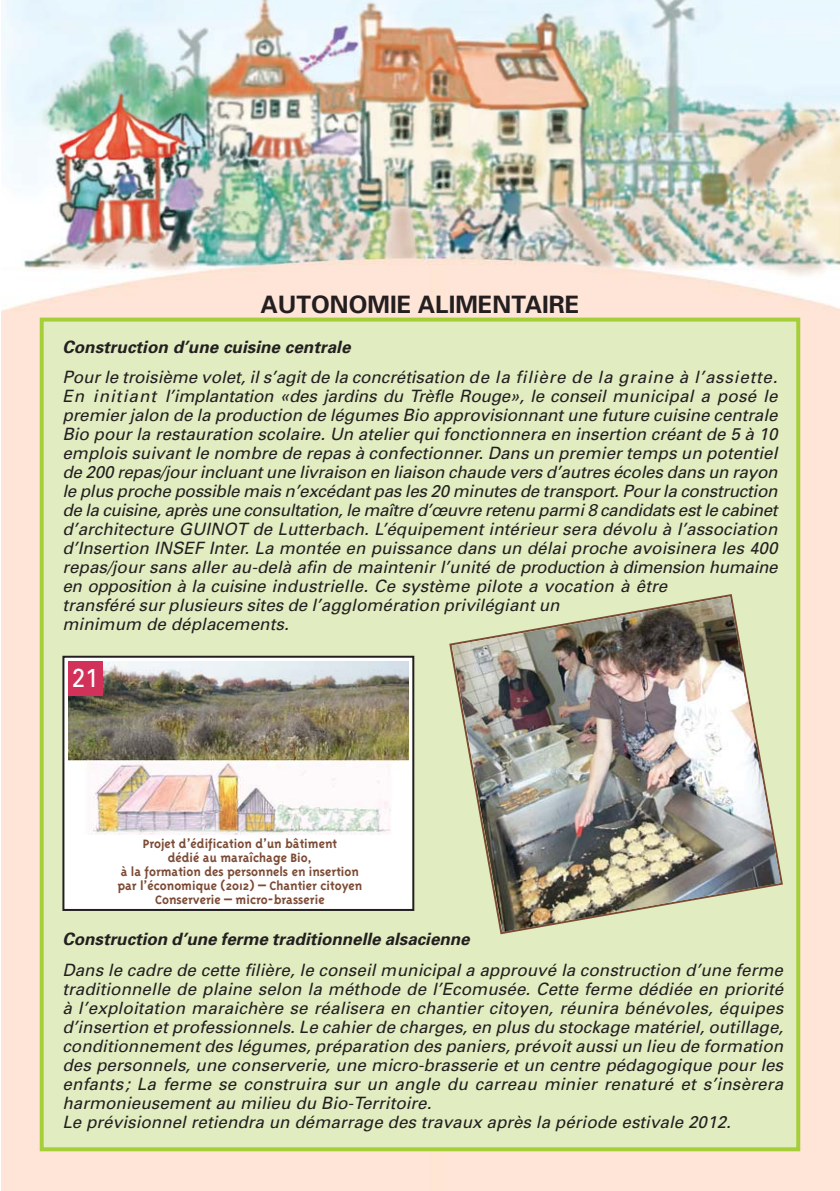
<style>
.page{position:relative;width:840px;height:1191px;background:#fff}
.page>*{position:absolute;margin:0;border:0;box-sizing:border-box;transform-origin:0 0}
.t1{font:26px "Univers";color:#fff;scale:.9 1}
.t2{font:700 24px "Univers";color:#231f20}
.t3{font:italic 17px/19px "Univers";color:#231f20}
.t4{font:italic 700 17px "Univers";color:#231f20}
.t5{font:700 14px/14px "Triplex";color:#7c4b35;text-align:center}
</style>
<div class="page">
<img style="left:1px;top:0;width:838px;height:1191px">
<div style="left:44px;top:321px;width:751px;height:826px;background:#e1edc1"></div>
<div style="left:40px;top:317px;width:759px;height:834px;border:4px solid #a6ce39"></div>
<div style="left:63px;top:656px;width:350px;height:254px;background:#fff"></div>
<div style="left:62px;top:655px;width:352px;height:256px;border:2px solid #231f20"></div>
<img style="left:68px;top:661px;width:340px;height:173px">
<div style="left:68px;top:661px;width:34px;height:34px;background:#d2325a"></div>
<img style="left:451px;top:596px;width:329px;height:336px">
<h2 class="t2" style="left:260px;top:295px;width:320px">AUTONOMIE ALIMENTAIRE</h2>
<p class="t4" style="left:62px;top:340px;width:293px">Construction d’une cuisine centrale</p>
<p class="t3" style="left:62px;top:369px;width:719px">Pour le troisième volet,ils’agitde la concrétisation de la filière de la graine à l’assiette.<br>En initiant l’implantation «des jardins du Trèfle Rouge», le conseil municipal a posé le premier jalon de la production de légumes Bio approvisionnantune future cuisine centrale Bio pour la restauration scolaire. Un atelier qui fonctionnera en insertion créant de 5 à 10 emplois suivant le nombre de repas à confectionner. Dans un premier temps un potentiel de 200 repas/jourincluantune livraison en liaison chaude vers d’autres écoles dans un rayon le plus proche possible mais n’excédantpas les 20 minutes de transport.Pourla construction de la cuisine,après une consultation,le maître d’œuvre retenu parmi8 candidats estle cabinet d’architecture GUINOT de Lutterbach. L’équipement intérieur sera dévolu à l’association d’Insertion INSEF Inter. La montée en puissance dans un délai proche avoisinera les 400 repas/jour sans aller au-delà afin de maintenir l’unité de production à dimension humaine en opposition à la cuisine industrielle. Ce système pilote a vocation à être<br>transféré sur plusieurs sites de l’agglomération privilégiantun<br>minimum de déplacements.</p>
<h1 class="t1" style="left:72px;top:668px;width:30px">21</h1>
<p class="t5" style="left:117px;top:837px;width:246px">Projet d’édification d’un bâtiment<br>dédié au maraîchage Bio,<br>à la formation des personnels en insertion par l’économique (2012) – Chantier citoyen Conserverie – micro-brasserie</p>
<p class="t4" style="left:62px;top:933px;width:412px">Construction d’une ferme traditionnelle alsacienne</p>
<p class="t3" style="left:62px;top:961px;width:725px">Dans le cadre de cette filière, le conseil municipal a approuvé la construction d’une ferme traditionnelle de plaine selon la méthode de l’Ecomusée. Cette ferme dédiée en priorité à l’exploitation maraichère se réalisera en chantier citoyen, réunira bénévoles, équipes d’insertion etprofessionnels.Le cahier de charges,en plus du stockage matériel,outillage, conditionnementdes légumes,préparation des paniers,prévoitaussiun lieu de formation des personnels, une conserverie, une micro-brasserie et un centre pédagogique pour les enfants; La ferme se construira sur un angle du carreau minier renaturé et s’insèrera harmonieusement au milieu du Bio-Territoire.<br>Le prévisionnel retiendra un démarrage des travaux après la période estivale 2012.</p>
</div>
